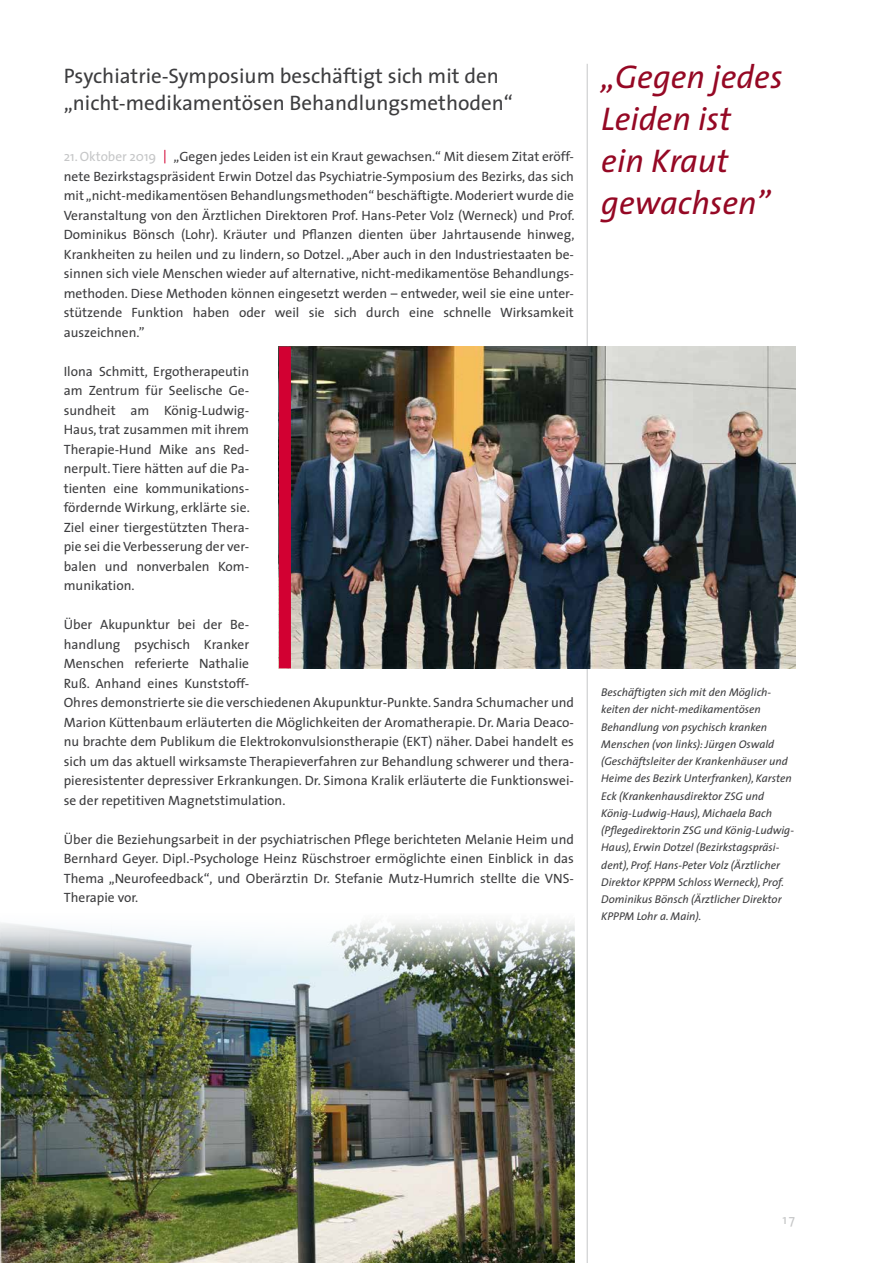
<style>
.page{position:relative;width:893px;height:1263px;background:#fff}
.page>*{position:absolute;margin:0;border:0;box-sizing:border-box;transform-origin:0 0}
.t1{font:italic 33px/42px "The Sans";color:#950824}
.t2{font:21px/27px "The Sans";color:#3d3d3f}
.t3{font:13.5px/19.5px "The Sans";color:#3d3d3f;text-align:justify}
.t4{font:13.5px "The Sans";color:#c6c7c8}
.t5{font:italic 11.25px/17.2px "The Sans";color:#3d3d3f}
.s1{color:#c6c7c8}
.s2{color:#d20032}
</style>
<div class="page">
<hr style="left:587px;top:64px;width:1px;height:1199px;background:#c6c7c8">
<img style="left:0;top:921px;width:574px;height:342px">
<img style="left:291px;top:347px;width:504px;height:321px">
<div style="left:279px;top:347px;width:12px;height:321px;background:#d20032"></div>
<h2 class="t2" style="left:64px;top:62px;width:451px">Psychiatrie-Symposium beschäftigt sich mit den „nicht-medikamentösen Behandlungsmethoden“</h2>
<p class="t3" style="left:64px;top:147px;width:512px"><span class="s1">21. Oktober 2019</span> <span class="s2">|</span> „Gegen jedes Leiden ist ein Kraut gewachsen.“ Mit diesem Zitat eröff&shy;nete Bezirkstagspräsident Erwin Dotzel das Psychiatrie-Symposium des Bezirks, das sich mit „nicht-medikamentösen Behandlungsmethoden“ beschäftigte. Moderiert wurde die Veranstaltung von den Ärztlichen Direktoren Prof. Hans-Peter Volz (Werneck) und Prof.<br>Dominikus Bönsch (Lohr). Kräuter und Pflanzen dienten über Jahrtausende hinweg, Krankheiten zu heilen und zu lindern, so Dotzel. „Aber auch in den Industriestaaten be&shy;sinnen sich viele Menschen wieder auf alternative, nicht-medikamentöse Behandlungs&shy;methoden. Diese Methoden können eingesetzt werden – entweder, weil sie eine unter&shy;stützende Funktion haben oder weil sie sich durch eine schnelle Wirksamkeit auszeichnen.”</p>
<p class="t3" style="left:64px;top:361px;width:187px">Ilona Schmitt, Ergotherapeutin am Zentrum für Seelische Ge&shy;sundheit am König-Ludwig-Haus, trat zusammen mit ihrem Therapie-Hund Mike ans Red&shy;nerpult. Tiere hätten auf die Pa&shy;tienten eine kommunikations&shy;fördernde Wirkung, erklärte sie.<br>Ziel einer tiergestützten Thera&shy;pie sei die Verbesserung der ver&shy;balen und nonverbalen Kom&shy;munikation.</p>
<p class="t3" style="left:64px;top:614px;width:512px;text-align:left">Über Akupunktur bei der Be-<br>handlung psychisch Kranker<br>Menschen referierte Nathalie<br>Ruß. Anhand eines Kunststoff-<br>Ohres demonstrierte sie die verschiedenen Akupunktur-Punkte. Sandra Schumacher und Marion Küttenbaum erläuterten die Möglichkeiten der Aromatherapie. Dr. Maria Deaco&shy;nu brachte dem Publikum die Elektrokonvulsionstherapie (EKT) näher. Dabei handelt es sich um das aktuell wirksamste Therapieverfahren zur Behandlung schwerer und thera&shy;pieresistenter depressiver Erkrankungen. Dr. Simona Kralik erläuterte die Funktionswei&shy;se der repetitiven Magnetstimulation.</p>
<p class="t3" style="left:64px;top:829px;width:512px">Über die Beziehungsarbeit in der psychiatrischen Pflege berichteten Melanie Heim und Bernhard Geyer. Dipl.-Psychologe Heinz Rüschstroer ermöglichte einen Einblick in das Thema „Neurofeedback“, und Oberärztin Dr. Stefanie Mutz-Humrich stellte die VNS-Therapie vor.</p>
<h1 class="t1" style="left:601px;top:55px;width:183px">„Gegen jedes<br>Leiden ist<br>ein Kraut gewachsen”</h1>
<p class="t5" style="left:601px;top:683px;width:194px">Beschäftigten sich mit den Möglich&shy;keiten der nicht-medikamentösen Behandlung von psychisch kranken Menschen (von links): Jürgen Oswald (Geschäftsleiter der Krankenhäuser und Heime des Bezirk Unterfranken), Karsten Eck (Krankenhausdirektor ZSG und König-Ludwig-Haus), Michaela Bach (Pflegedirektorin ZSG und König-Ludwig-Haus), Erwin Dotzel (Bezirkstagspräsi&shy;dent), Prof. Hans-Peter Volz (Ärztlicher Direktor KPPPM Schloss Werneck), Prof.<br>Dominikus Bönsch (Ärztlicher Direktor KPPPM Lohr a. Main).</p>
<p class="t4" style="left:782px;top:1208px;width:14px">17</p>
</div>
